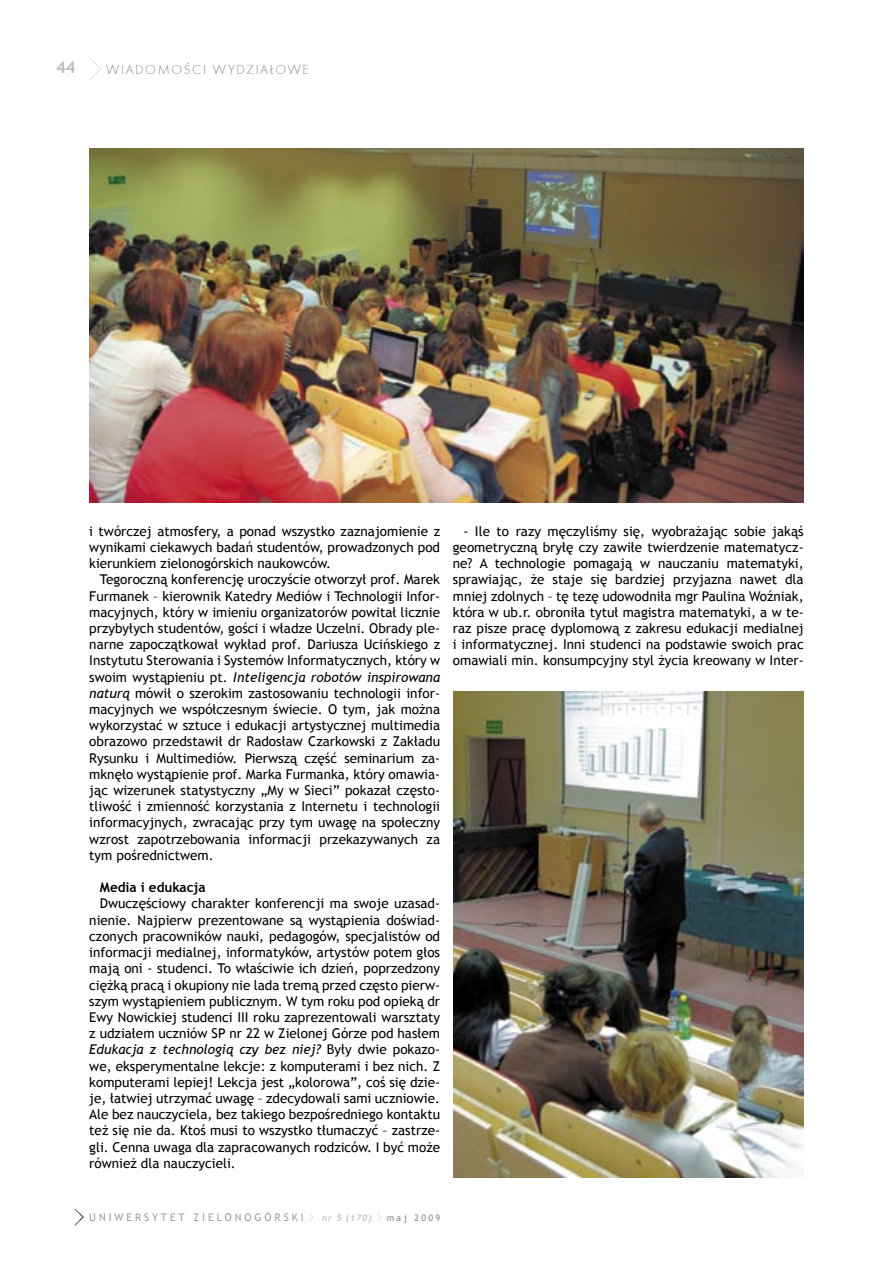
<style>
.page{position:relative;width:893px;height:1263px;background:#fff}
.page>*{position:absolute;margin:0;border:0;box-sizing:border-box;transform-origin:0 0}
.t1{font:700 16.5px "Trebuchet MS";color:#bcbcbc}
.t2{font:13.5px/16.2px "Trebuchet MS";color:#000;text-align:justify}
.t3{font:13.5px "Futura TEE Ligh";letter-spacing:.12em;color:#888}
.t4{font:700 13.5px "Trebuchet MS";color:#000}
.t5{font:10.5px "Trebuchet MS";letter-spacing:.28em;color:#9f9f9f}
.t6{font:italic 700 9px "Trebuchet";color:#c6c5c6}
.t7{font:9px "Trebuchet MS";letter-spacing:.26em;color:#888}
.s1{font-style:italic}
</style>
<div class="page">
<svg style="left:90px;top:58px;width:11px;height:22px"></svg>
<svg style="left:75px;top:1209px;width:9px;height:16px"></svg>
<img style="left:89px;top:149px;width:714px;height:353px">
<img style="left:453px;top:692px;width:351px;height:486px">
<p class="t1" style="left:56px;top:57px;width:21px">44</p>
<p class="t3" style="left:106px;top:61px;width:204px">WIADOMOŒCI WYDZIA£OWE</p>
<p class="t2" style="left:89px;top:523px;width:352px">i twórczej atmosfery, a ponad wszystko zaznajomienie z wynikami ciekawych badań studentów, prowadzonych pod kierunkiem zielonogórskich naukowców.</p>
<p class="t2" style="left:89px;top:572px;width:352px;text-indent:11px">Tegoroczną konferencję uroczyście otworzył prof. Marek Furmanek – kierownik Katedry Mediów i Technologii Infor&shy;macyjnych, który w imieniu organizatorów powitał licznie przybyłych studentów, gości i władze Uczelni. Obrady ple&shy;narne zapoczątkował wykład prof. Dariusza Ucińskiego z Instytutu Sterowania i Systemów Informatycznych, który w swoim wystąpieniu pt. <span class="s1">Inteligencja robotów inspirowana naturą</span> mówił o szerokim zastosowaniu technologii infor&shy;macyjnych we współczesnym świecie. O tym, jak można wykorzystać w sztuce i edukacji artystycznej multimedia obrazowo przedstawił dr Radosław Czarkowski z Zakładu Rysunku i Multimediów. Pierwszą część seminarium za&shy;mknęło wystąpienie prof. Marka Furmanka, który omawia&shy;jąc wizerunek statystyczny „My w Sieci” pokazał często&shy;tliwość i zmienność korzystania z Internetu i technologii informacyjnych, zwracając przy tym uwagę na społeczny wzrost zapotrzebowania informacji przekazywanych za tym pośrednictwem.</p>
<p class="t4" style="left:100px;top:879px;width:107px">Media i edukacja</p>
<p class="t2" style="left:89px;top:896px;width:352px;text-indent:11px">Dwuczęściowy charakter konferencji ma swoje uzasad&shy;nienie. Najpierw prezentowane są wystąpienia doświad&shy;czonych pracowników nauki, pedagogów, specjalistów od informacji medialnej, informatyków, artystów potem głos mają oni - studenci. To właściwie ich dzień, poprzedzony ciężką pracą i okupiony nie lada tremą przed często pierw&shy;szym wystąpieniem publicznym. W tym roku pod opieką dr Ewy Nowickiej studenci III roku zaprezentowali warsztaty z udziałem uczniów SP nr 22 w Zielonej Górze pod hasłem <span class="s1">Edukacja z technologią czy bez niej?</span> Były dwie pokazo&shy;we, eksperymentalne lekcje: z komputerami i bez nich. Z komputerami lepiej! Lekcja jest „kolorowa”, coś się dzie&shy;je, łatwiej utrzymać uwagę – zdecydowali sami uczniowie.<br>Ale bez nauczyciela, bez takiego bezpośredniego kontaktu też się nie da. Ktoś musi to wszystko tłumaczyć – zastrze&shy;gli. Cenna uwaga dla zapracowanych rodziców. I być może również dla nauczycieli.</p>
<p class="t2" style="left:453px;top:523px;width:352px;text-indent:11px">- Ile to razy męczyliśmy się, wyobrażając sobie jakąś geometryczną bryłę czy zawiłe twierdzenie matematycz&shy;ne? A technologie pomagają w nauczaniu matematyki, sprawiając, że staje się bardziej przyjazna nawet dla mniej zdolnych – tę tezę udowodniła mgr Paulina Woźniak, która w ub.r. obroniła tytuł magistra matematyki, a w te&shy;raz pisze pracę dyplomową z zakresu edukacji medialnej i informatycznej. Inni studenci na podstawie swoich prac omawiali min. konsumpcyjny styl życia kreowany w Inter-</p>
<p class="t5" style="left:89px;top:1211px;width:216px">UNIWERSYTET ZIELONOGÓRSKI</p>
<p class="t6" style="left:322px;top:1212px;width:51px">nr 5 (170)</p>
<p class="t7" style="left:387px;top:1212px;width:55px">maj 2009</p>
</div>
